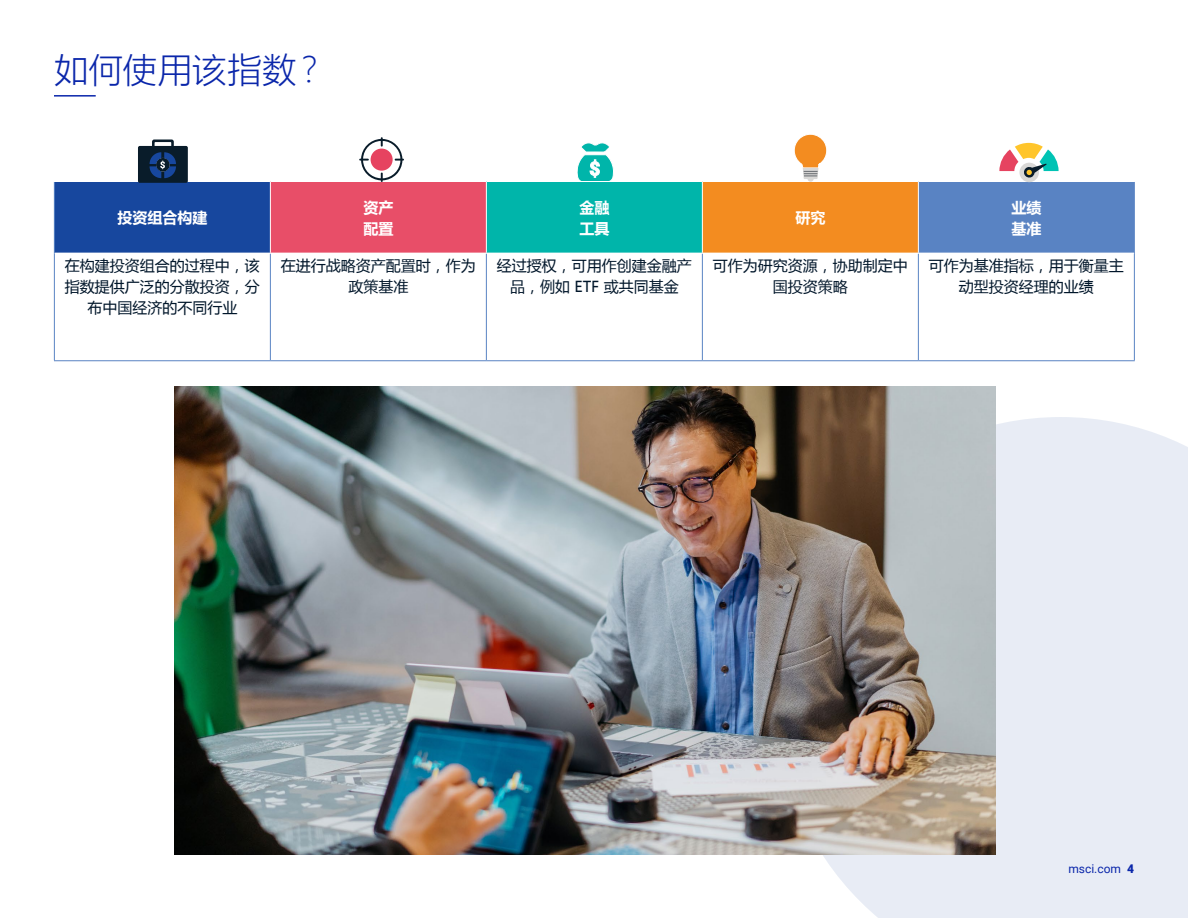
<style>
.page{position:relative;width:1188px;height:918px;background:#fff}
.page>*{position:absolute;margin:0;border:0;box-sizing:border-box;transform-origin:0 0}
.t1{font:300 34.5px "Microsoft Ya Hei";letter-spacing:.01em;color:#0a26aa}
.t2{font:15px/21px "Microsoft Ya Hei UI";color:#00162a;text-align:center}
.t3{font:15px/21px "Microsoft Ya Hei";color:#fff}
.t4{font:12px "Roboto";color:#0a26aa}
.s1{font-weight:900}
</style>
<div class="page">
<svg style="left:577px;top:142px;width:37px;height:39px"></svg>
<div style="left:823px;top:417px;width:365px;height:501px;background:#e8ecf5"></div>
<hr style="left:54px;top:95px;width:42px;height:2px;background:#0a26aa">
<img style="left:175px;top:386px;width:821px;height:469px">
<div style="left:54px;top:182px;width:216px;height:71px;background:#17479e"></div>
<div style="left:270px;top:182px;width:216px;height:71px;background:#e84e68"></div>
<div style="left:486px;top:182px;width:216px;height:71px;background:#00b5aa"></div>
<div style="left:702px;top:182px;width:216px;height:71px;background:#f38c20"></div>
<div style="left:918px;top:182px;width:216px;height:71px;background:#5983c3"></div>
<hr style="left:54px;top:182px;width:1px;height:71px;background:#5983c3">
<hr style="left:1134px;top:182px;width:1px;height:71px;background:#5983c3">
<hr style="left:54px;top:253px;width:1px;height:107px;background:#5983c3">
<hr style="left:270px;top:254px;width:1px;height:106px;background:#5983c3">
<hr style="left:486px;top:254px;width:1px;height:106px;background:#5983c3">
<hr style="left:702px;top:254px;width:1px;height:106px;background:#5983c3">
<hr style="left:918px;top:254px;width:1px;height:106px;background:#5983c3">
<hr style="left:1134px;top:253px;width:1px;height:107px;background:#5983c3">
<hr style="left:54px;top:360px;width:216px;height:1px;background:#5983c3">
<hr style="left:270px;top:360px;width:216px;height:1px;background:#5983c3">
<hr style="left:486px;top:360px;width:216px;height:1px;background:#5983c3">
<hr style="left:702px;top:360px;width:216px;height:1px;background:#5983c3">
<hr style="left:918px;top:360px;width:217px;height:1px;background:#5983c3">
<hr style="left:270px;top:182px;width:1px;height:71px;background:#fff">
<hr style="left:486px;top:182px;width:1px;height:71px;background:#fff">
<hr style="left:702px;top:182px;width:1px;height:71px;background:#fff">
<hr style="left:918px;top:182px;width:1px;height:71px;background:#fff">
<svg style="left:138px;top:140px;width:50px;height:43px;background:#293f57"></svg>
<svg style="left:359px;top:137px;width:45px;height:45px"></svg>
<div style="left:371px;top:149px;width:22px;height:22px;background:#e64360;border-radius:50%"></div>
<svg style="left:794px;top:134px;width:33px;height:48px"></svg>
<div style="left:1019px;top:163px;width:20px;height:19px;background:#d9d8d6;border-radius:50%"></div>
<svg style="left:999px;top:143px;width:60px;height:35px"></svg>
<h1 class="t1" style="left:54px;top:46px;width:274px">如何使用该指数？</h1>
<p class="t3" style="left:117px;top:207px;width:91px">投资组合构建</p>
<p class="t3" style="left:363px;top:196px;width:31px">资产配置</p>
<p class="t3" style="left:579px;top:196px;width:31px">金融工具</p>
<p class="t3" style="left:795px;top:207px;width:31px">研究</p>
<p class="t3" style="left:1011px;top:196px;width:31px">业绩基准</p>
<p class="t2" style="left:65px;top:255px;width:197px">在构建投资组合的过程中，该指数提供广泛的分散投资，分布中国经济的不同行业</p>
<p class="t2" style="left:281px;top:255px;width:196px">在进行战略资产配置时，作为政策基准</p>
<p class="t2" style="left:497px;top:255px;width:196px">经过授权，可用作创建金融产品，例如 ETF 或共同基金</p>
<p class="t2" style="left:713px;top:255px;width:197px">可作为研究资源，协助制定中国投资策略</p>
<p class="t2" style="left:929px;top:255px;width:196px">可作为基准指标，用于衡量主动型投资经理的业绩</p>
<p class="t4" style="left:1068px;top:860px;width:67px">msci.com <span class="s1">4</span></p>
</div>
